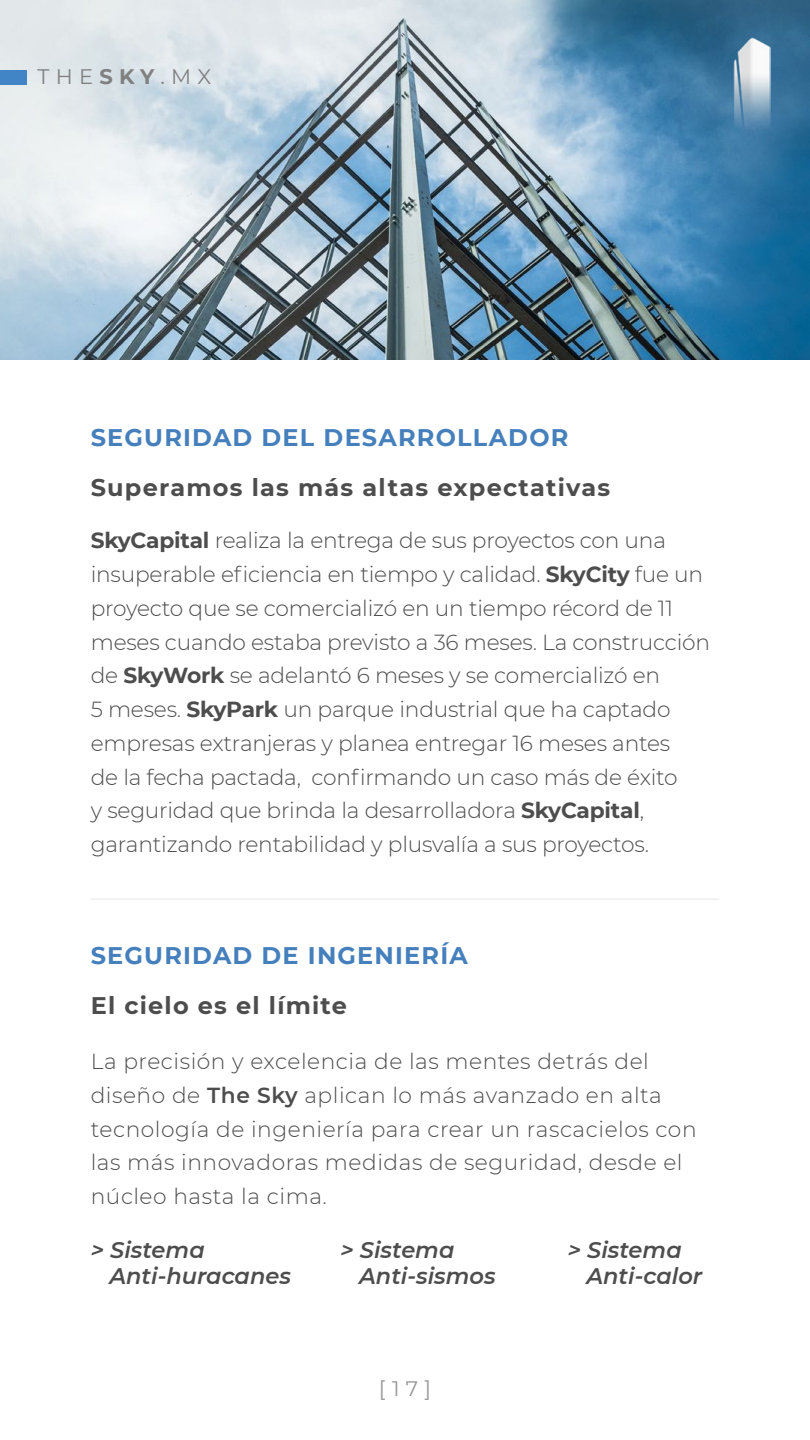
<style>
.page{position:relative;width:810px;height:1440px;background:#fff}
.page>*{position:absolute;margin:0;border:0;box-sizing:border-box;transform-origin:0 0}
.t1{font:700 24px "Montserrat";letter-spacing:.05em;color:#4d4d4d}
.t2{font:700 24px "Montserrat";letter-spacing:.05em;color:#4580bd}
.t3{font:italic 600 22.5px/25.5px "Montserrat";color:#4d4d4d}
.t4{font:300 21.75px/33.8px "Montserrat";letter-spacing:-.01em;color:#4d4d4d}
.t5{font:300 21.75px/33.8px "Montserrat";letter-spacing:.025em;color:#4d4d4d}
.t6{font:21px "Montserrat";color:#808080}
.t7{font:21px "Montserrat";color:#989898}
.s1{font-weight:700}
.s2{font-weight:600}
</style>
<div class="page">
<img style="left:0;top:0;width:810px;height:360px">
<hr style="left:91px;top:899px;width:628px;height:1px;background:#e6e6e6">
<div style="left:0;top:70px;width:27px;height:14px;background:#4185c6"></div>
<img style="left:734px;top:38px;width:36px;height:95px">
<p class="t6" style="left:38px;top:62px;width:175px">THE<span class="s1">SKY</span>.MX</p>
<p class="t2" style="left:91px;top:420px;width:479px">SEGURIDAD DEL DESARROLLADOR</p>
<p class="t1" style="left:91px;top:470px;width:521px">Superamos las más altas expectativas</p>
<p class="t4" style="left:91px;top:523px;width:621px"><span class="s1">SkyCapital</span> realiza la entrega de sus proyectos con una insuperable eficiencia en tiempo y calidad. <span class="s1">SkyCity</span> fue un proyecto que se comercializó en un tiempo récord de 11 meses cuando estaba previsto a 36 meses. La construcción de <span class="s1">SkyWork</span> se adelantó 6 meses y se comercializó en<br>5 meses. <span class="s1">SkyPark</span> un parque industrial que ha captado empresas extranjeras y planea entregar 16 meses antes<br>de la fecha pactada, confirmando un caso más de éxito<br>y seguridad que brinda la desarrolladora <span class="s1">SkyCapital</span>, garantizando rentabilidad y plusvalía a sus proyectos.</p>
<p class="t2" style="left:91px;top:938px;width:379px">SEGURIDAD DE INGENIERÍA</p>
<p class="t1" style="left:91px;top:988px;width:258px">El cielo es el límite</p>
<p class="t5" style="left:91px;top:1044px;width:607px">La precisión y excelencia de las mentes detrás del diseño de <span class="s2">The Sky</span> aplican lo más avanzado en alta tecnología de ingeniería para crear un rascacielos con las más innovadoras medidas de seguridad, desde el núcleo hasta la cima.</p>
<p class="t3" style="left:109px;top:1237px;width:183px;text-indent:-19px">&gt; Sistema<br>Anti-huracanes</p>
<p class="t3" style="left:359px;top:1237px;width:138px;text-indent:-19px">&gt; Sistema<br>Anti-sismos</p>
<p class="t3" style="left:586px;top:1237px;width:117px;text-indent:-19px">&gt; Sistema<br>Anti-calor</p>
<p class="t7" style="left:379px;top:1374px;width:54px">[17]</p>
</div>
